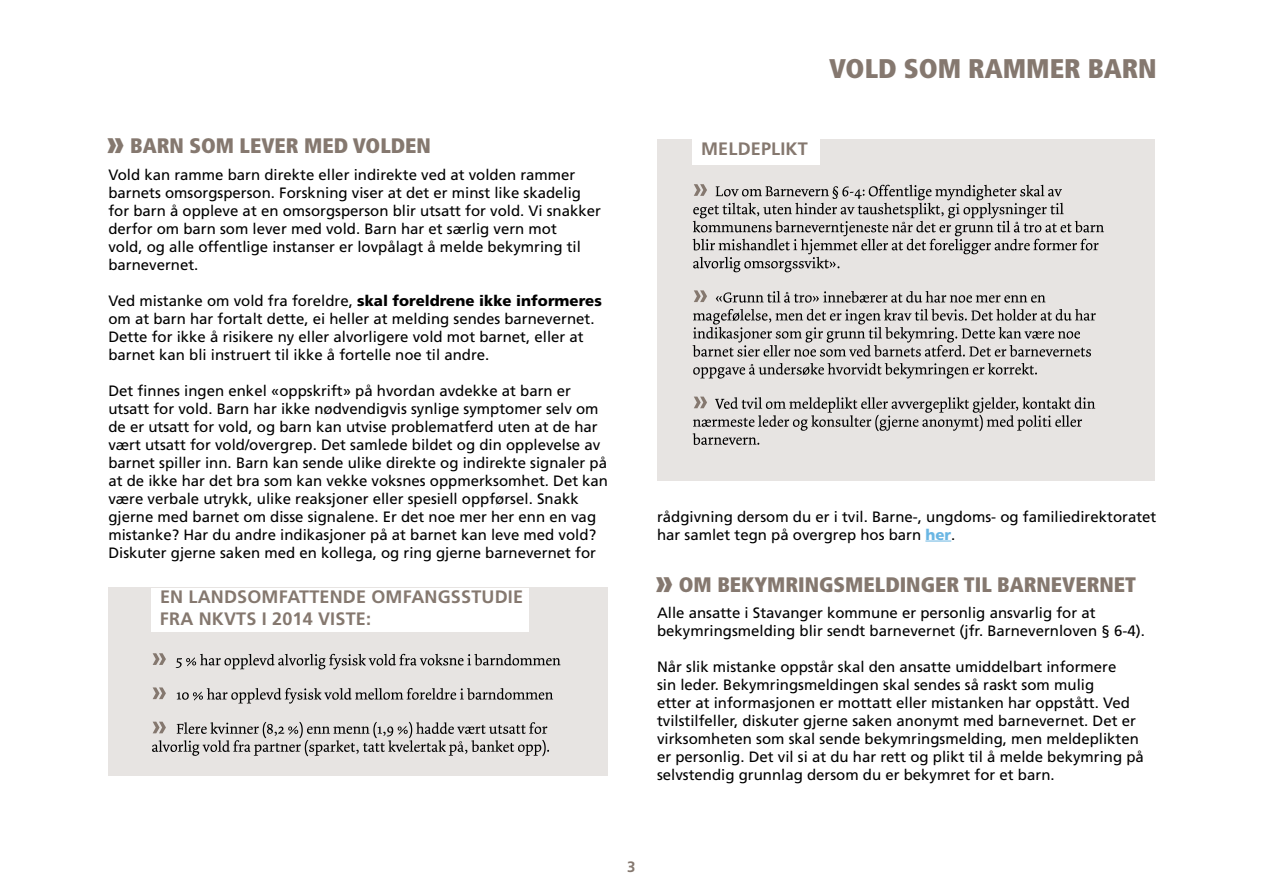
<style>
.page{position:relative;width:1263px;height:893px;background:#fff}
.page>*{position:absolute;margin:0;border:0;box-sizing:border-box;transform-origin:0 0}
.t1{font:900 condensed 27px "Frutiger";color:#85786f}
.t2{font:900 condensed 21px "Frutiger";color:#85786f}
.t3{font:700 18px/21.6px "Frutiger";letter-spacing:.01em;color:#85786f}
.t4{font:15px/18px "Frutiger";color:#000}
.t5{font:700 15px "Frutiger";color:#85786f}
.s1{font-size:36px}
.s2{font-weight:900}
.s3{font-weight:900;color:#6ab6e3}
</style>
<div class="page">
<svg style="left:925px;top:541px;width:26px;height:1px"></svg>
<div style="left:657px;top:139px;width:498px;height:341px;background:#e7e4e2"></div>
<div style="left:108px;top:588px;width:500px;height:188px;background:#e7e4e2"></div>
<div style="left:693px;top:139px;width:127px;height:25px;background:#fff"></div>
<div style="left:151px;top:588px;width:378px;height:43px;background:#fff"></div>
<svg style="left:692px;top:397px;width:403px;height:48px"></svg>
<svg style="left:693px;top:363px;width:344px;height:16px"></svg>
<svg style="left:692px;top:309px;width:404px;height:48px"></svg>
<svg style="left:716px;top:291px;width:330px;height:12px"></svg>
<svg style="left:694px;top:290px;width:13px;height:12px"></svg>
<svg style="left:692px;top:184px;width:412px;height:88px"></svg>
<svg style="left:152px;top:722px;width:397px;height:34px"></svg>
<svg style="left:177px;top:688px;width:376px;height:16px"></svg>
<svg style="left:153px;top:687px;width:13px;height:12px"></svg>
<svg style="left:176px;top:654px;width:385px;height:15px"></svg>
<svg style="left:153px;top:653px;width:13px;height:12px"></svg>
<h2 class="t2" style="left:106px;top:133px;width:52px"><span class="s1">»</span> BARN</h2>
<h2 class="t2" style="left:189px;top:133px;width:188px">SO M LEVER MED VOLDEN</h2>
<p class="t4" style="left:108px;top:166px;width:494px">Vold kan ramme barn direkte eller indirekte ved at volden rammer barnets omsorgsperson. Forskning viser at det er minst like skadelig for barn å oppleve at en omsorgsperson blir utsatt for vold. Vi snakker derfor om barn som lever med vold. Barn har et særlig vern mot<br>vold, og alle offentlige instanser er lovpålagt å melde bekymring til barnevernet.</p>
<p class="t4" style="left:108px;top:292px;width:495px">Ved mistanke om vold fra foreldre, <span class="s2">skal foreldrene ikke informeres </span>om at barn har fortalt dette, ei heller at melding sendes barnevernet.<br>Dette for ikke å risikere ny eller alvorligere vold mot barnet, eller at barnet kan bli instruert til ikke å fortelle noe til andre.</p>
<p class="t4" style="left:108px;top:382px;width:501px">Det finnes ingen enkel «oppskrift» på hvordan avdekke at barn er utsatt for vold. Barn har ikke nødvendigvis synlige symptomer selv om de er utsatt for vold, og barn kan utvise problematferd uten at de har vært utsatt for vold/overgrep. Det samlede bildet og din opplevelse av barnet spiller inn. Barn kan sende ulike direkte og indirekte signaler på at de ikke har det bra som kan vekke voksnes oppmerksomhet. Det kan være verbale utrykk, ulike reaksjoner eller spesiell oppførsel. Snakk gjerne med barnet om disse signalene. Er det noe mer her enn en vag mistanke? Har du andre indikasjoner på at barnet kan leve med vold?<br>Diskuter gjerne saken med en kollega, og ring gjerne barnevernet for</p>
<p class="t3" style="left:160px;top:586px;width:365px">EN LANDSOMFATTENDE OMFANGSSTUDIE<br>FRA NKVTS</p>
<p class="t3" style="left:262px;top:608px;width:111px">I 2014 VISTE:</p>
<h1 class="t1" style="left:829px;top:52px;width:329px">VOLD SOM RAMM ER BARN</h1>
<p class="t3" style="left:701px;top:138px;width:108px">MELDEPLIKT</p>
<p class="t4" style="left:657px;top:507px;width:501px">rådgivning dersom du er i tvil. Barne-, ungdoms- og familiedirektoratet har samlet tegn på overgrep hos barn <span class="s3">her</span>.</p>
<h2 class="t2" style="left:654px;top:572px;width:144px"><span class="s1">»</span> OM BEKYMRINGS</h2>
<h2 class="t2" style="left:845px;top:572px;width:31px">MELDINGER</h2>
<h2 class="t2" style="left:964px;top:572px;width:47px">TIL BARNE</h2>
<h2 class="t2" style="left:1062px;top:572px;width:27px">VERNET</h2>
<p class="t4" style="left:657px;top:604px;width:489px">Alle ansatte i Stavanger kommune er personlig ansvarlig for at bekymringsmelding blir sendt barnevernet (jfr. Barnevernloven § 6-4).</p>
<p class="t4" style="left:657px;top:658px;width:488px">Når slik mistanke oppstår skal den ansatte umiddelbart informere<br>sin leder. Bekymringsmeldingen skal sendes så raskt som mulig<br>etter at informasjonen er mottatt eller mistanken har oppstått. Ved tvilstilfeller, diskuter gjerne saken anonymt med barnevernet. Det er virksomheten som skal sende bekymringsmelding, men meldeplikten er personlig. Det vil si at du har rett og plikt til å melde bekymring på selvstendig grunnlag dersom du er bekymret for et barn.</p>
<p class="t5" style="left:627px;top:857px;width:10px">3</p>
</div>
